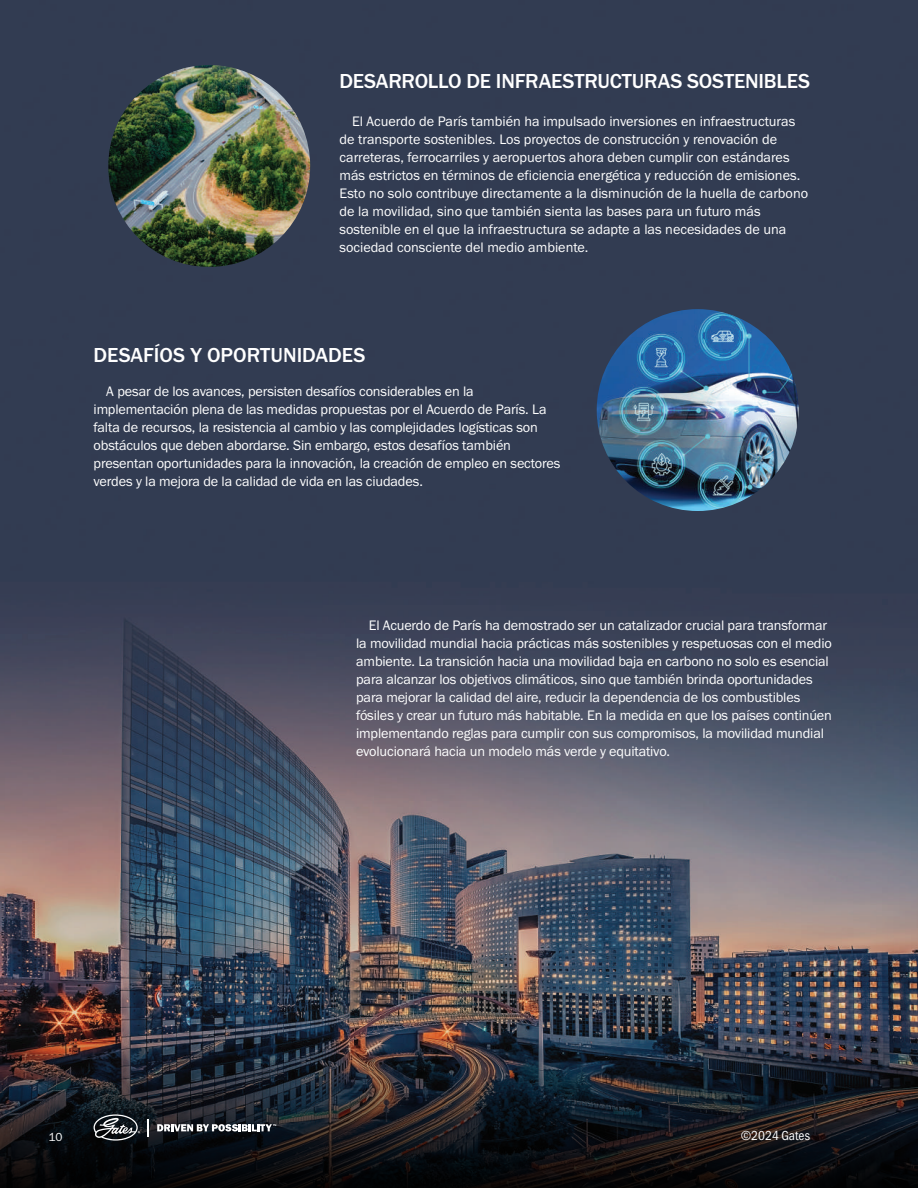
<style>
.page{position:relative;width:918px;height:1188px;background:#fff}
.page>*{position:absolute;margin:0;border:0;box-sizing:border-box;transform-origin:0 0}
.t1{font:500 21px "Franklin Gothic URW";letter-spacing:-.005em;color:#fff}
.t2{font:14.25px/18px "Franklin Gothic URW Boo";letter-spacing:-.01em;color:#fff}
.t3{font:13.5px "Franklin Gothic URW Cond";color:#fff}
.t4{font:12px "Franklin Gothic URW Boo";color:#fff}
</style>
<div class="page">
<img style="left:0;top:0;width:918px;height:1030px">
<img style="left:108px;top:65px;width:202px;height:202px;border-radius:101px">
<img style="left:597px;top:309px;width:202px;height:202px;border-radius:101px">
<img style="left:0;top:1030px;width:918px;height:158px">
<svg style="left:147px;top:1119px;width:1px;height:17px"></svg>
<svg style="left:157px;top:1124px;width:119px;height:7px"></svg>
<svg style="left:94px;top:1114px;width:46px;height:27px"></svg>
<h1 class="t1" style="left:339px;top:68px;width:472px">DESARROLLO DE INFRAESTRUCTURAS SOSTENIBLES</h1>
<p class="t2" style="left:339px;top:112px;width:470px;text-indent:13px">El Acuerdo de París también ha impulsado inversiones en infraestructuras de transporte sostenibles. Los proyectos de construcción y renovación de carreteras, ferrocarriles y aeropuertos ahora deben cumplir con estándares más estrictos en términos de eficiencia energética y reducción de emisiones.<br>Esto no solo contribuye directamente a la disminución de la huella de carbono de la movilidad, sino que también sienta las bases para un futuro más sostenible en el que la infraestructura se adapte a las necesidades de una sociedad consciente del medio ambiente.</p>
<h1 class="t1" style="left:94px;top:342px;width:273px">DESAFÍOS Y OPORTUNIDADES</h1>
<p class="t2" style="left:94px;top:382px;width:468px;text-indent:13px">A pesar de los avances, persisten desafíos considerables en la implementación plena de las medidas propuestas por el Acuerdo de París. La falta de recursos, la resistencia al cambio y las complejidades logísticas son obstáculos que deben abordarse. Sin embargo, estos desafíos también presentan oportunidades para la innovación, la creación de empleo en sectores verdes y la mejora de la calidad de vida en las ciudades.</p>
<p class="t2" style="left:356px;top:616px;width:477px;text-indent:13px">El Acuerdo de París ha demostrado ser un catalizador crucial para transformar la movilidad mundial hacia prácticas más sostenibles y respetuosas con el medio ambiente. La transición hacia una movilidad baja en carbono no solo es esencial para alcanzar los objetivos climáticos, sino que también brinda oportunidades para mejorar la calidad del aire, reducir la dependencia de los combustibles fósiles y crear un futuro más habitable. En la medida en que los países continúen implementando reglas para cumplir con sus compromisos, la movilidad mundial evolucionará hacia un modelo más verde y equitativo.</p>
<p class="t4" style="left:48px;top:1129px;width:16px">10</p>
<p class="t3" style="left:741px;top:1126px;width:71px">©2024 Gates</p>
</div>
